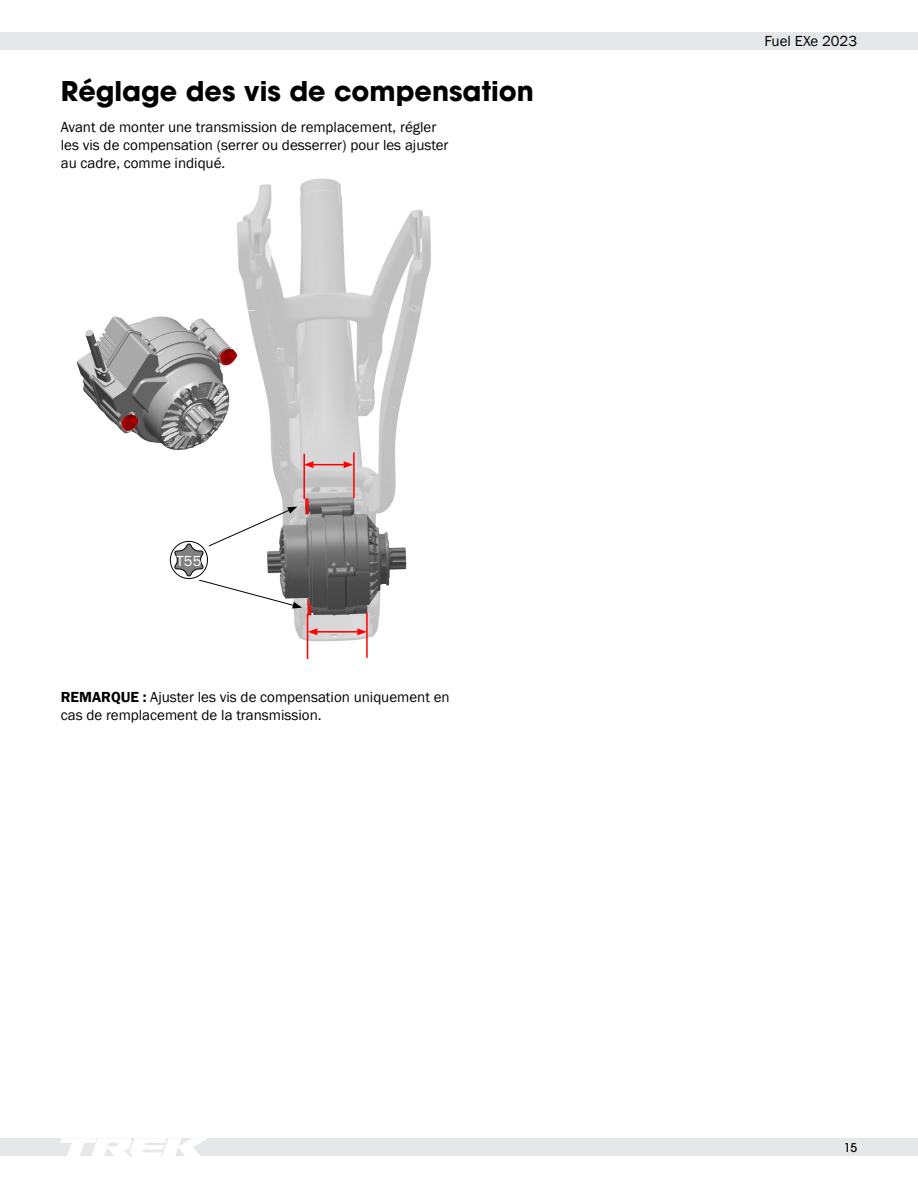
<style>
.page{position:relative;width:918px;height:1188px;background:#fff}
.page>*{position:absolute;margin:0;border:0;box-sizing:border-box;transform-origin:0 0}
.t1{font:72px "Myriad Pro";color:#000}
.Section_Head{font:700 27px "ITC Avant Garde Pro";color:#000}
.Body{font:15px/18px "Franklin Gothic";color:#000}
.Bold_First_Word{font:15px/18px "Franklin Gothic";color:#000}
.t2{font:15px "Franklin Gothic";color:#fff}
.t3{font:500 12px "ITC Avant Garde Pro";color:#000}
.s1{font-weight:600}
</style>
<div class="page">
<div style="left:0;top:32px;width:918px;height:17px;background:#e6e7e9"></div>
<div style="left:0;top:1139px;width:918px;height:17px;background:#e6e7e9"></div>
<svg style="left:61px;top:1139px;width:145px;height:17px"></svg>
<img style="left:237px;top:178px;width:194px;height:482px">
<div style="left:166px;top:476px;width:90px;height:164px;background:#fff;border-radius:27px"></div>
<svg style="left:237px;top:310px;width:17px;height:142px"></svg>
<img style="left:76px;top:310px;width:169px;height:141px">
<img style="left:117px;top:413px;width:23px;height:19px">
<img style="left:216px;top:348px;width:22px;height:19px">
<hr style="left:303px;top:454px;width:2px;height:45px;background:#f00">
<hr style="left:353px;top:452px;width:2px;height:46px;background:#f00">
<hr style="left:311px;top:464px;width:35px;height:1px;background:#f00">
<svg style="left:344px;top:461px;width:9px;height:7px"></svg>
<svg style="left:305px;top:461px;width:8px;height:7px"></svg>
<hr style="left:307px;top:614px;width:1px;height:45px;background:#f00">
<hr style="left:366px;top:612px;width:2px;height:46px;background:#f00">
<hr style="left:315px;top:631px;width:45px;height:2px;background:#f00">
<svg style="left:357px;top:628px;width:10px;height:7px"></svg>
<svg style="left:308px;top:628px;width:9px;height:7px"></svg>
<svg style="left:169px;top:507px;width:133px;height:102px"></svg>
<p class="Section_Head" style="left:61px;top:73px;width:475px">Réglage des vis de compensation</p>
<p class="Body" style="left:61px;top:119px;width:389px">Avant de monter une transmission de remplacement, régler les vis de compensation (serrer ou desserrer) pour les ajuster au cadre, comme indiqué.</p>
<p class="t2" style="left:177px;top:552px;width:26px">T55</p>
<p class="t1" style="left:146px;top:517px;width:44px">=</p>
<p class="Bold_First_Word" style="left:61px;top:688px;width:390px"><span class="s1">REMARQUE :</span> Ajuster les vis de compensation uniquement en cas de remplacement de la transmission.</p>
<p class="Body" style="left:765px;top:32px;width:94px">Fuel EXe 2023</p>
<p class="t3" style="left:844px;top:1140px;width:15px">15</p>
</div>
